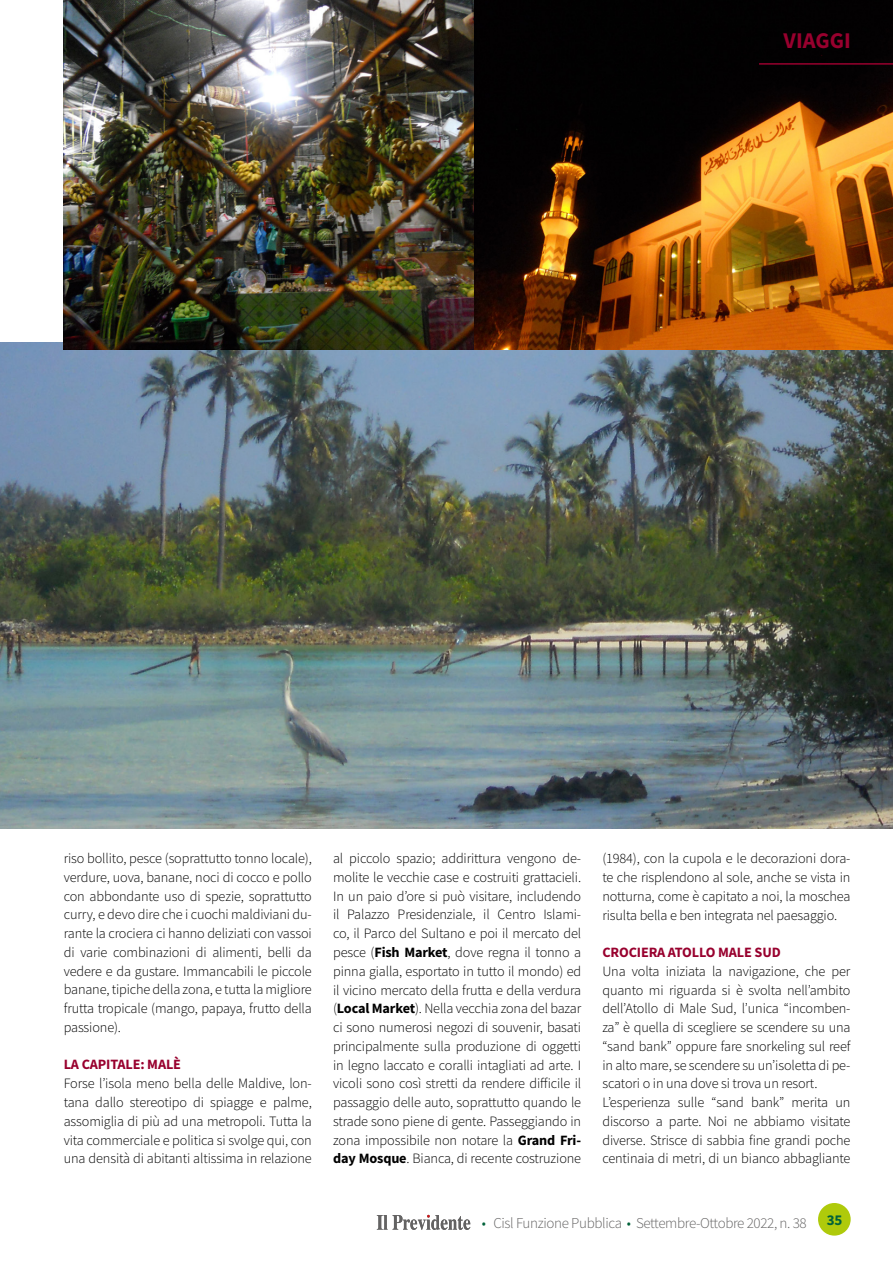
<style>
.page{position:relative;width:893px;height:1263px;background:#fff}
.page>*{position:absolute;margin:0;border:0;box-sizing:border-box;transform-origin:0 0}
.t1{font:700 22.5px "Source Sans Pro";color:#98002e}
.t2{font:300 15px "Source Sans Pro";letter-spacing:-.025em;color:#646363}
.t3{font:700 15px "Source Sans Pro";color:#00623a}
.t4{font:300 14.25px/18.8px "Source Sans Pro";letter-spacing:-.01em;color:#000;text-align:justify}
.t5{font:700 14.25px "Source Sans Pro";letter-spacing:-.01em;color:#98002e}
.s1{font-weight:700}
.s2{color:#00623a}
</style>
<div class="page">
<svg style="left:377px;top:1215px;width:93px;height:15px"></svg>
<div style="left:818px;top:1203px;width:33px;height:32px;background:#afca0b;border-radius:50%"></div>
<img style="left:0;top:342px;width:893px;height:486px">
<img style="left:64px;top:0;width:829px;height:349px">
<hr style="left:759px;top:63px;width:134px;height:2px;background:#98002e">
<h1 class="t1" style="left:784px;top:25px;width:69px">VIAGGI</h1>
<p class="t4" style="left:64px;top:849px;width:250px">riso bollito, pesce (soprattutto tonno locale), verdure, uova, banane, noci di cocco e pollo con abbondante uso di spezie, soprattutto curry, e devo dire che i cuochi maldiviani du&shy;rante la crociera ci hanno deliziati con vassoi di varie combinazioni di alimenti, belli da vedere e da gustare. Immancabili le piccole banane, tipiche della zona, e tutta la migliore frutta tropicale (mango, papaya, frutto della passione).</p>
<p class="t5" style="left:64px;top:1055px;width:119px">LA CAPITALE: MALÈ</p>
<p class="t4" style="left:64px;top:1074px;width:250px">Forse l’isola meno bella delle Maldive, lon&shy;tana dallo stereotipo di spiagge e palme, assomiglia di più ad una metropoli. Tutta la vita commerciale e politica si svolge qui, con una densità di abitanti altissima in relazione</p>
<p class="t4" style="left:333px;top:849px;width:250px">al piccolo spazio; addirittura vengono de&shy;molite le vecchie case e costruiti grattacieli.<br>In un paio d’ore si può visitare, includendo il Palazzo Presidenziale, il Centro Islami&shy;co, il Parco del Sultano e poi il mercato del pesce (<span class="s1">Fish Market</span>, dove regna il tonno a pinna gialla, esportato in tutto il mondo) ed il vicino mercato della frutta e della verdura (<span class="s1">Local Market</span>). Nella vecchia zona del bazar ci sono numerosi negozi di souvenir, basati principalmente sulla produzione di oggetti in legno laccato e coralli intagliati ad arte. I vicoli sono così stretti da rendere difficile il passaggio delle auto, soprattutto quando le strade sono piene di gente. Passeggiando in zona impossibile non notare la <span class="s1">Grand Fri&shy;day Mosque</span>. Bianca, di recente costruzione</p>
<p class="t4" style="left:602px;top:849px;width:250px">(1984), con la cupola e le decorazioni dora&shy;te che risplendono al sole, anche se vista in notturna, come è capitato a noi, la moschea risulta bella e ben integrata nel paesaggio.</p>
<p class="t5" style="left:602px;top:943px;width:180px">CROCIERA ATOLLO MALE SUD</p>
<p class="t4" style="left:602px;top:962px;width:250px;text-align:left">Una volta iniziata la navigazione, che per quanto mi riguarda si è svolta nell’ambito dell’Atollo di Male Sud, l’unica “incomben&shy;za” è quella di scegliere se scendere su una “sand bank” oppure fare snorkeling sul reef in alto mare, se scendere su un’isoletta di pe&shy;scatori o in una dove si trova un resort.<br>L’esperienza sulle “sand bank” merita un discorso a parte. Noi ne abbiamo visitate diverse. Strisce di sabbia fine grandi poche centinaia di metri, di un bianco abbagliante</p>
<p class="t2" style="left:482px;top:1214px;width:326px"><span class="s2">•</span> Cisl Funzione Pubblica <span class="s2">•</span> Settembre-Ottobre 2022, n. 38</p>
<p class="t3" style="left:827px;top:1210px;width:17px">35</p>
</div>
